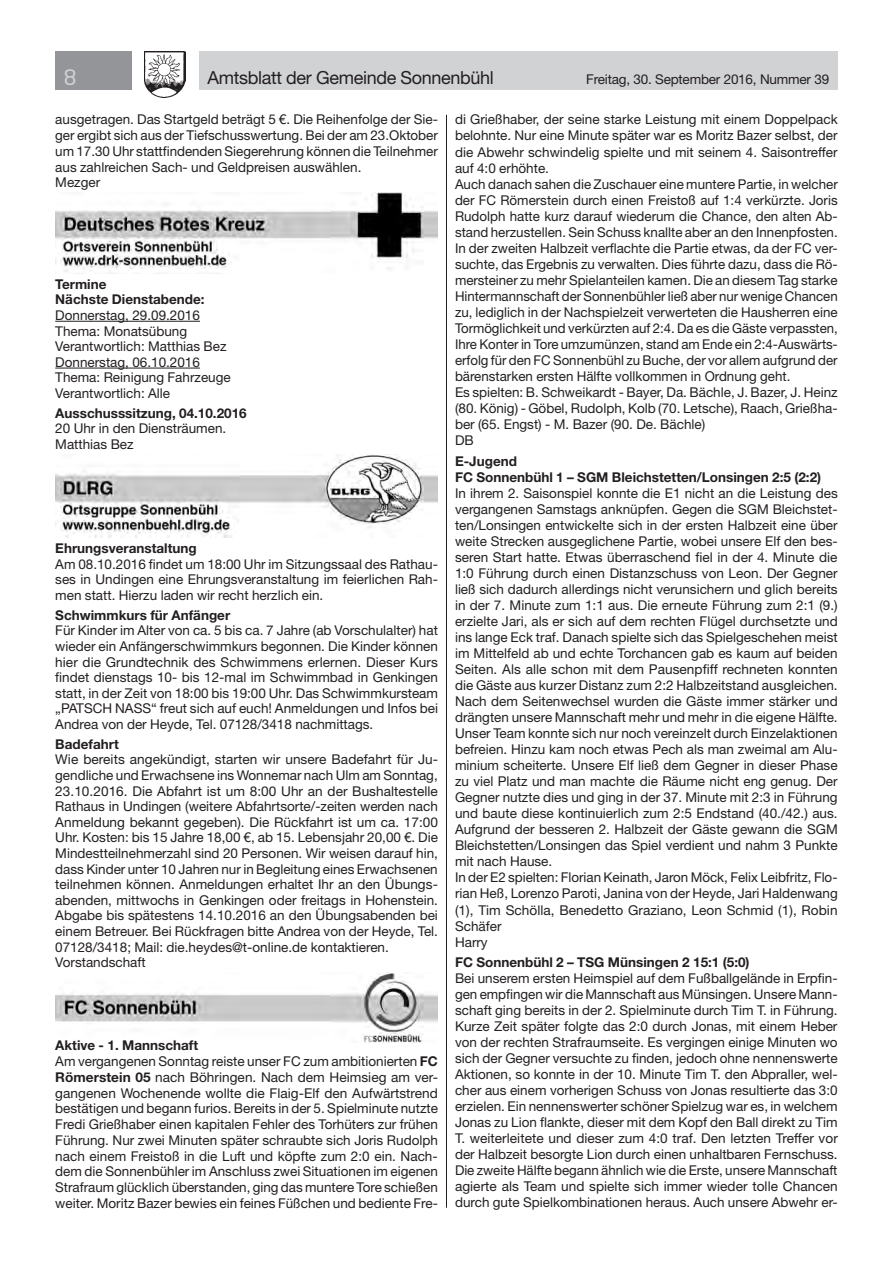
<style>
.page{position:relative;width:893px;height:1263px;background:#fff}
.page>*{position:absolute;margin:0;border:0;box-sizing:border-box;transform-origin:0 0}
.t1{font:21px "Neo Sans Std";color:#d1d2d4}
.t2{font:18px "Helvetica Neue LT Std";letter-spacing:-.02em;color:#231f20}
.t3{font:13.5px/16px "Helvetica Neue LT Std";color:#231f20}
.t4{font:700 13.5px/15.6px "Helvetica Neue LT Std";color:#231f20}
.s1{font-weight:700}
</style>
<div class="page">
<div style="left:199px;top:51px;width:639px;height:38px;background:#d1d2d4"></div>
<div style="left:55px;top:51px;width:77px;height:38px;background:#939598"></div>
<img style="left:145px;top:51px;width:41px;height:47px">
<hr style="left:55px;top:321px;width:145px;height:1px;background:#231f20">
<hr style="left:55px;top:368px;width:145px;height:1px;background:#231f20">
<img style="left:55px;top:193px;width:383px;height:81px">
<img style="left:55px;top:454px;width:383px;height:83px">
<img style="left:55px;top:973px;width:383px;height:70px">
<hr style="left:446px;top:115px;width:1px;height:1093px;background:#231f20">
<h1 class="t1" style="left:64px;top:64px;width:14px">8</h1>
<h2 class="t2" style="left:207px;top:67px;width:288px">Amtsblatt der Gemeinde Sonnenbühl</h2>
<p class="t3" style="left:586px;top:71px;width:244px">Freitag, 30. September 2016, Nummer 39</p>
<p class="t3" style="left:55px;top:112px;width:384px">ausgetragen. Das Startgeld beträgt 5 €. Die Reihenfolge der Sie&shy;ger ergibt sich aus der Tiefschusswertung. Bei der am 23.Oktober um 17.30 Uhr stattfindenden Siegerehrung können die Teilnehmer aus zahlreichen Sach- und Geldpreisen auswählen.<br>Mezger</p>
<p class="t3" style="left:455px;top:111px;width:384px">di Grießhaber, der seine starke Leistung mit einem Doppelpack belohnte. Nur eine Minute später war es Moritz Bazer selbst, der die Abwehr schwindelig spielte und mit seinem 4. Saisontreffer auf 4:0 erhöhte.<br>Auch danach sahen die Zuschauer eine muntere Partie, in welcher der FC Römerstein durch einen Freistoß auf 1:4 verkürzte. Joris Rudolph hatte kurz darauf wiederum die Chance, den alten Ab&shy;stand herzustellen. Sein Schuss knallte aber an den Innenpfosten.<br>In der zweiten Halbzeit verflachte die Partie etwas, da der FC ver&shy;suchte, das Ergebnis zu verwalten. Dies führte dazu, dass die Rö&shy;mersteiner zu mehr Spielanteilen kamen. Die an diesem Tag starke Hintermannschaft der Sonnenbühler ließ aber nur wenige Chancen zu, lediglich in der Nachspielzeit verwerteten die Hausherren eine Tormöglichkeit und verkürzten auf 2:4. Da es die Gäste verpassten, Ihre Konter in Tore umzumünzen, stand am Ende ein 2:4-Auswärts&shy;erfolg für den FC Sonnenbühl zu Buche, der vor allem aufgrund der bärenstarken ersten Hälfte vollkommen in Ordnung geht.<br>Es spielten: B. Schweikardt - Bayer, Da. Bächle, J. Bazer, J. Heinz (80. König) - Göbel, Rudolph, Kolb (70. Letsche), Raach, Grießha&shy;ber (65. Engst) - M. Bazer (90. De. Bächle)<br>DB</p>
<p class="t4" style="left:455px;top:452px;width:368px;line-height:16px">E-Jugend<br>FC Sonnenbühl 1 – SGM Bleichstetten/Lonsingen 2:5 (2:2)</p>
<p class="t3" style="left:455px;top:485px;width:384px">In ihrem 2. Saisonspiel konnte die E1 nicht an die Leistung des vergangenen Samstags anknüpfen. Gegen die SGM Bleichstet&shy;ten/Lonsingen entwickelte sich in der ersten Halbzeit eine über weite Strecken ausgeglichene Partie, wobei unsere Elf den bes&shy;seren Start hatte. Etwas überraschend fiel in der 4. Minute die 1:0 Führung durch einen Distanzschuss von Leon. Der Gegner ließ sich dadurch allerdings nicht verunsichern und glich bereits in der 7. Minute zum 1:1 aus. Die erneute Führung zum 2:1 (9.) erzielte Jari, als er sich auf dem rechten Flügel durchsetzte und ins lange Eck traf. Danach spielte sich das Spielgeschehen meist im Mittelfeld ab und echte Torchancen gab es kaum auf beiden Seiten. Als alle schon mit dem Pausenpfiff rechneten konnten die Gäste aus kurzer Distanz zum 2:2 Halbzeitstand ausgleichen.<br>Nach dem Seitenwechsel wurden die Gäste immer stärker und drängten unsere Mannschaft mehr und mehr in die eigene Hälfte.<br>Unser Team konnte sich nur noch vereinzelt durch Einzelaktionen befreien. Hinzu kam noch etwas Pech als man zweimal am Alu&shy;minium scheiterte. Unsere Elf ließ dem Gegner in dieser Phase zu viel Platz und man machte die Räume nicht eng genug. Der Gegner nutzte dies und ging in der 37. Minute mit 2:3 in Führung und baute diese kontinuierlich zum 2:5 Endstand (40./42.) aus.<br>Aufgrund der besseren 2. Halbzeit der Gäste gewann die SGM Bleichstetten/Lonsingen das Spiel verdient und nahm 3 Punkte mit nach Hause.<br>In der E2 spielten: Florian Keinath, Jaron Möck, Felix Leibfritz, Flo&shy;rian Heß, Lorenzo Paroti, Janina von der Heyde, Jari Haldenwang (1), Tim Schölla, Benedetto Graziano, Leon Schmid (1), Robin Schäfer<br>Harry</p>
<p class="t4" style="left:455px;top:954px;width:296px">FC Sonnenbühl 2 – TSG Münsingen 2 15:1 (5:0)</p>
<p class="t3" style="left:455px;top:970px;width:384px;text-align:justify">Bei unserem ersten Heimspiel auf dem Fußballgelände in Erpfin&shy;gen empfingen wir die Mannschaft aus Münsingen. Unsere Mann&shy;schaft ging bereits in der 2. Spielminute durch Tim T. in Führung.<br>Kurze Zeit später folgte das 2:0 durch Jonas, mit einem Heber von der rechten Strafraumseite. Es vergingen einige Minuten wo sich der Gegner versuchte zu finden, jedoch ohne nennenswerte Aktionen, so konnte in der 10. Minute Tim T. den Abpraller, wel&shy;cher aus einem vorherigen Schuss von Jonas resultierte das 3:0 erzielen. Ein nennenswerter schöner Spielzug war es, in welchem Jonas zu Lion flankte, dieser mit dem Kopf den Ball direkt zu Tim T. weiterleitete und dieser zum 4:0 traf. Den letzten Treffer vor der Halbzeit besorgte Lion durch einen unhaltbaren Fernschuss.<br>Die zweite Hälfte begann ähnlich wie die Erste, unsere Mannschaft agierte als Team und spielte sich immer wieder tolle Chancen durch gute Spielkombinationen heraus. Auch unsere Abwehr er-</p>
<p class="t4" style="left:55px;top:276px;width:151px">Termine<br>Nächste Dienstabende:</p>
<p class="t3" style="left:55px;top:307px;width:177px;line-height:15.6px">Donnerstag, 29.09.2016<br>Thema: Monatsübung<br>Verantwortlich: Matthias Bez<br>Donnerstag, 06.10.2016<br>Thema: Reinigung Fahrzeuge<br>Verantwortlich: Alle</p>
<p class="t4" style="left:55px;top:405px;width:193px">Ausschusssitzung, 04.10.2016</p>
<p class="t3" style="left:55px;top:421px;width:173px;line-height:15.6px">20 Uhr in den Diensträumen.<br>Matthias Bez</p>
<p class="t4" style="left:55px;top:540px;width:143px">Ehrungsveranstaltung</p>
<p class="t3" style="left:55px;top:556px;width:384px;line-height:15.6px;text-align:justify">Am 08.10.2016 findet um 18:00 Uhr im Sitzungssaal des Rathau&shy;ses in Undingen eine Ehrungsveranstaltung im feierlichen Rah&shy;men statt. Hierzu laden wir recht herzlich ein.</p>
<p class="t4" style="left:55px;top:607px;width:176px">Schwimmkurs für Anfänger</p>
<p class="t3" style="left:55px;top:623px;width:384px;line-height:15.6px;text-align:justify">Für Kinder im Alter von ca. 5 bis ca. 7 Jahre (ab Vorschulalter) hat wieder ein Anfängerschwimmkurs begonnen. Die Kinder können hier die Grundtechnik des Schwimmens erlernen. Dieser Kurs findet dienstags 10- bis 12-mal im Schwimmbad in Genkingen statt, in der Zeit von 18:00 bis 19:00 Uhr. Das Schwimmkursteam „PATSCH NASS“ freut sich auf euch! Anmeldungen und Infos bei Andrea von der Heyde, Tel. 07128/3418 nachmittags.</p>
<p class="t4" style="left:55px;top:736px;width:65px">Badefahrt</p>
<p class="t3" style="left:55px;top:752px;width:384px;line-height:15.6px">Wie bereits angekündigt, starten wir unsere Badefahrt für Ju&shy;gendliche und Erwachsene ins Wonnemar nach Ulm am Sonntag, 23.10.2016. Die Abfahrt ist um 8:00 Uhr an der Bushaltestelle Rathaus in Undingen (weitere Abfahrtsorte/-zeiten werden nach Anmeldung bekannt gegeben). Die Rückfahrt ist um ca. 17:00<br>Uhr. Kosten: bis 15 Jahre 18,00 €, ab 15. Lebensjahr 20,00 €. Die Mindestteilnehmerzahl sind 20 Personen. Wir weisen darauf hin, dass Kinder unter 10 Jahren nur in Begleitung eines Erwachsenen teilnehmen können. Anmeldungen erhaltet Ihr an den Übungs&shy;abenden, mittwochs in Genkingen oder freitags in Hohenstein.<br>Abgabe bis spätestens 14.10.2016 an den Übungsabenden bei einem Betreuer. Bei Rückfragen bitte Andrea von der Heyde, Tel.<br>07128/3418; Mail: die.heydes@t-online.de kontaktieren.<br>Vorstandschaft</p>
<p class="t3" style="left:55px;top:1037px;width:384px"><span class="s1">Aktive - 1. Mannschaft<br></span>Am vergangenen Sonntag reiste unser FC zum ambitionierten <span class="s1">FC Römerstein 05</span> nach Böhringen. Nach dem Heimsieg am ver&shy;gangenen Wochenende wollte die Flaig-Elf den Aufwärtstrend bestätigen und begann furios. Bereits in der 5. Spielminute nutzte Fredi Grießhaber einen kapitalen Fehler des Torhüters zur frühen Führung. Nur zwei Minuten später schraubte sich Joris Rudolph nach einem Freistoß in die Luft und köpfte zum 2:0 ein. Nach&shy;dem die Sonnenbühler im Anschluss zwei Situationen im eigenen Strafraum glücklich überstanden, ging das muntere Tore schießen weiter. Moritz Bazer bewies ein feines Füßchen und bediente Fre-</p>
</div>
